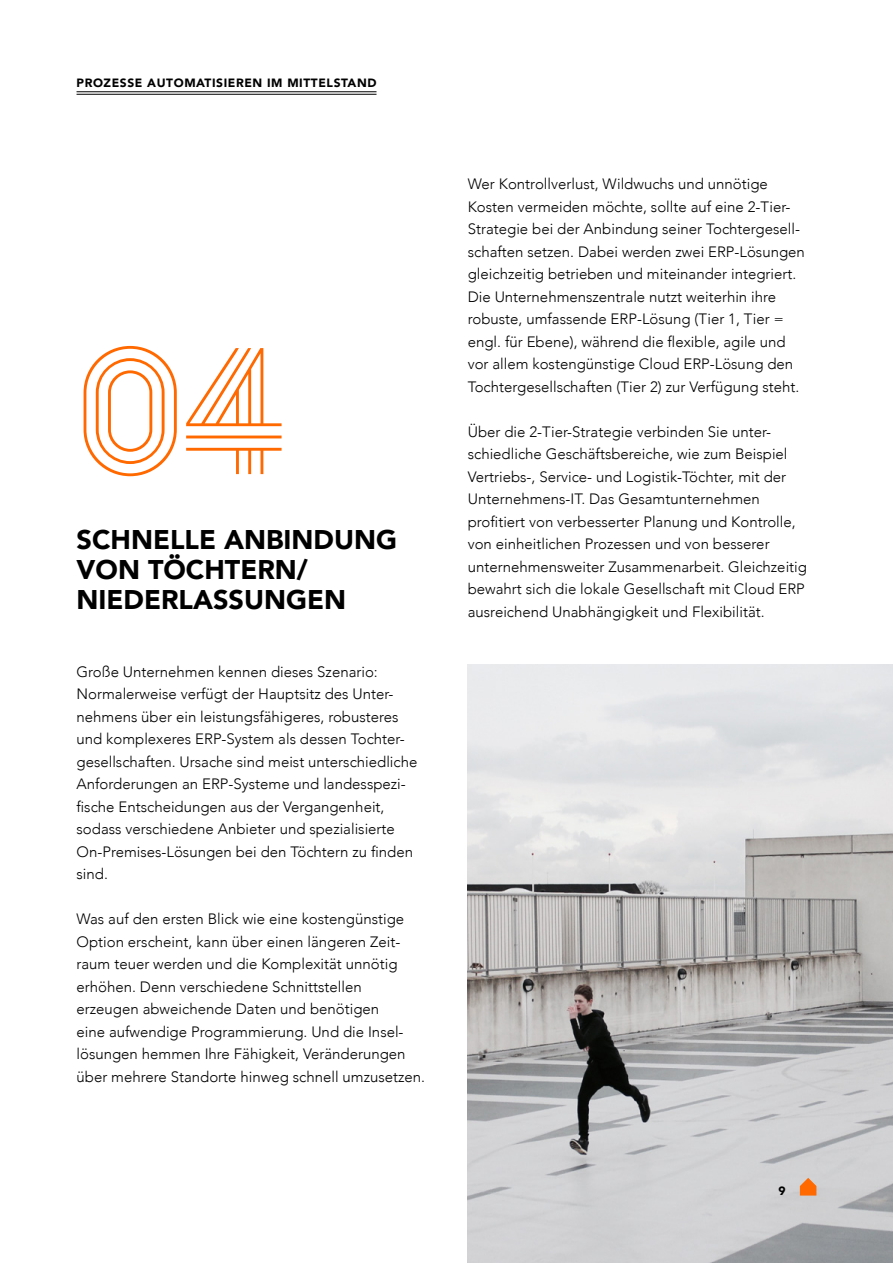
<style>
.page{position:relative;width:893px;height:1263px;background:#fff}
.page>*{position:absolute;margin:0;border:0;box-sizing:border-box;transform-origin:0 0}
.t1{font:180px "Prismaset LL Three";color:#ff6900}
.t2{font:900 27px/30px "Avenir";color:#000}
.t3{font:300 15px/22.5px "Avenir";color:#000}
.t4{font:900 12px "Avenir";letter-spacing:.05em;color:#000}
</style>
<div class="page">
<hr style="left:77px;top:91px;width:299px;height:1px;background:#000">
<hr style="left:77px;top:94px;width:299px;height:1px;background:#000">
<img style="left:468px;top:665px;width:425px;height:598px">
<svg style="left:799px;top:1177px;width:18px;height:19px"></svg>
<p class="t4" style="left:77px;top:73px;width:301px">PROZESSE AUTOMATISIEREN IM MITTELSTAND</p>
<h1 class="t1" style="left:77px;top:292px;width:210px">04</h1>
<h2 class="t2" style="left:77px;top:524px;width:322px">SCHNELLE ANBINDUNG<br>VON TÖCHTERN/<br>NIEDERLASSUNGEN</h2>
<p class="t3" style="left:77px;top:660px;width:342px">Große Unternehmen kennen dieses Szenario:<br>Normalerweise verfügt der Hauptsitz des Unter&shy;nehmens über ein leistungsfähigeres, robusteres und komplexeres ERP-System als dessen Tochter&shy;gesellschaften. Ursache sind meist unterschiedliche Anforderungen an ERP-Systeme und landesspezi&shy;fische Entscheidungen aus der Vergangenheit, sodass verschiedene Anbieter und spezialisierte On-Premises-Lösungen bei den Töchtern zu finden sind.</p>
<p class="t3" style="left:77px;top:908px;width:350px">Was auf den ersten Blick wie eine kostengünstige Option erscheint, kann über einen längeren Zeit&shy;raum teuer werden und die Komplexität unnötig erhöhen. Denn verschiedene Schnittstellen erzeugen abweichende Daten und benötigen<br>eine aufwendige Programmierung. Und die Insel&shy;lösungen hemmen Ihre Fähigkeit, Veränderungen über mehrere Standorte hinweg schnell umzusetzen.</p>
<p class="t3" style="left:468px;top:173px;width:339px">Wer Kontrollverlust, Wildwuchs und unnötige Kosten vermeiden möchte, sollte auf eine 2-Tier-Strategie bei der Anbindung seiner Tochtergesell&shy;schaften setzen. Dabei werden zwei ERP-Lösungen gleichzeitig betrieben und miteinander integriert.<br>Die Unternehmenszentrale nutzt weiterhin ihre robuste, umfassende ERP-Lösung (Tier 1, Tier = engl. für Ebene), während die flexible, agile und vor allem kostengünstige Cloud ERP-Lösung den Tochtergesellschaften (Tier 2) zur Verfügung steht.</p>
<p class="t3" style="left:468px;top:420px;width:341px">Über die 2-Tier-Strategie verbinden Sie unter&shy;schiedliche Geschäftsbereiche, wie zum Beispiel Vertriebs-, Service- und Logistik-Töchter, mit der Unternehmens-IT. Das Gesamtunternehmen profitiert von verbesserter Planung und Kontrolle, von einheitlichen Prozessen und von besserer unternehmensweiter Zusammenarbeit. Gleichzeitig bewahrt sich die lokale Gesellschaft mit Cloud ERP ausreichend Unabhängigkeit und Flexibilität.</p>
<p class="t4" style="left:778px;top:1181px;width:9px">9</p>
</div>
